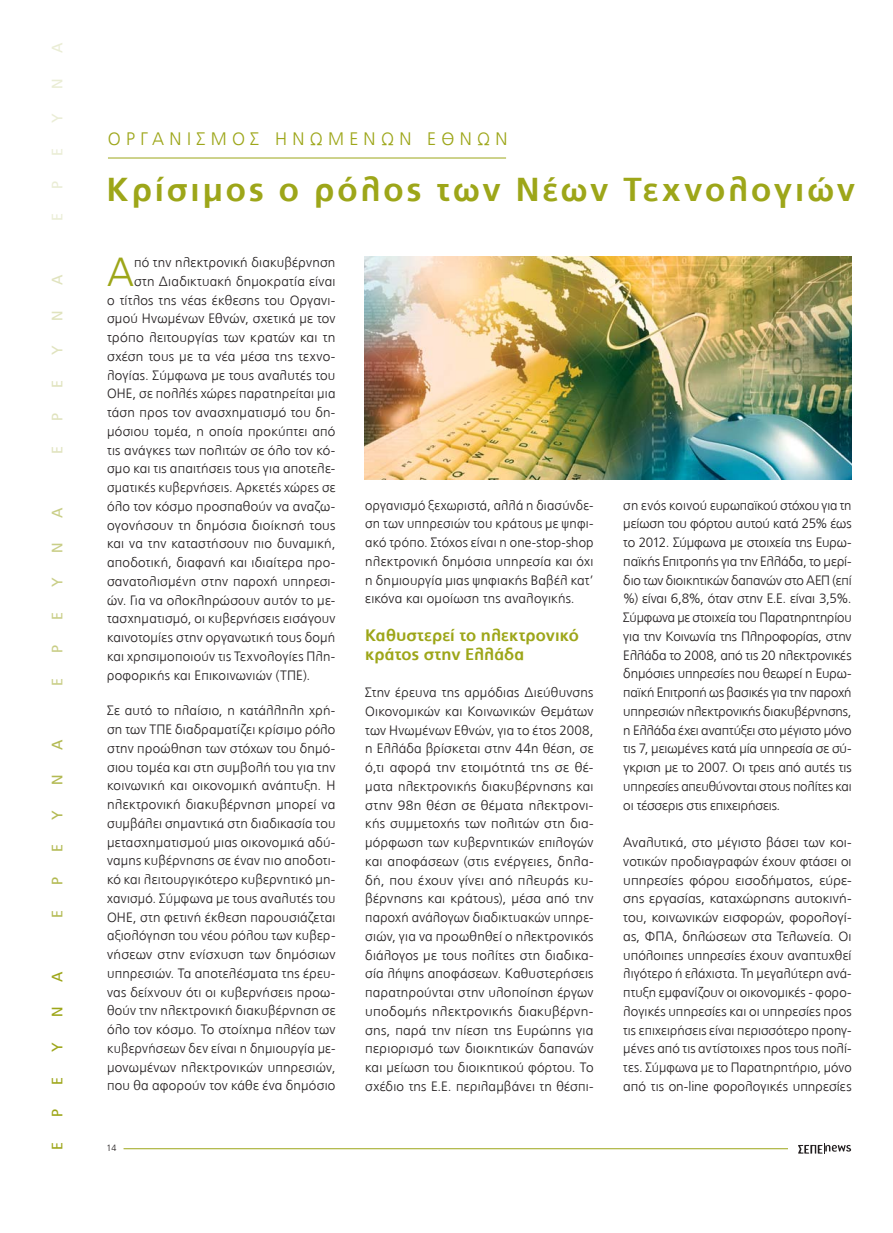
<style>
.page{position:relative;width:893px;height:1233px;background:#fff}
.page>*{position:absolute;margin:0;border:0;box-sizing:border-box;transform-origin:0 0}
.t1{font:300 40.35px "PF Catalog";color:#9da619}
.t2{font:700 33px "PF Catalog";letter-spacing:.09em;color:#9da619}
.t3{font:300 18px "PF Catalog";letter-spacing:.295em;color:#9da619}
.t4{font:700 16.5px/18.8px "PF Catalog";letter-spacing:.01em;color:#9da619}
.t5{font:15px "PF Catalog";color:#9da619}
.t6{font:15px "PF Catalog";color:#b3ba53}
.t7{font:15px "PF Catalog";color:#c9ce87}
.t8{font:15px "PF Catalog";color:#e0e3be}
.t9{font:15px "PF Catalog";color:#eaedd5}
.t10{font:300 13.5px/18.8px "PF Catalog";letter-spacing:.015em;color:#231f20;text-align:justify}
.t11{font:300 9px "PF Catalog";color:#231f20}
</style>
<div class="page">
<svg style="left:798px;top:1143px;width:53px;height:11px"></svg>
<hr style="left:108px;top:158px;width:398px;height:1px;background:#9da619">
<hr style="left:123px;top:1148px;width:665px;height:1px;background:#9da619">
<img style="left:365px;top:257px;width:486px;height:222px">
<p class="t9" style="left:49px;top:53px;width:12px;rotate:-90deg">Α</p>
<p class="t9" style="left:49px;top:89px;width:12px;rotate:-90deg">Ν</p>
<p class="t9" style="left:49px;top:123px;width:11px;rotate:-90deg">Υ</p>
<p class="t9" style="left:49px;top:156px;width:9px;rotate:-90deg">Ε</p>
<p class="t9" style="left:49px;top:189px;width:9px;rotate:-90deg">Ρ</p>
<p class="t9" style="left:49px;top:221px;width:9px;rotate:-90deg">E</p>
<p class="t8" style="left:49px;top:285px;width:12px;rotate:-90deg">Α</p>
<p class="t8" style="left:49px;top:321px;width:12px;rotate:-90deg">Ν</p>
<p class="t8" style="left:49px;top:355px;width:11px;rotate:-90deg">Υ</p>
<p class="t8" style="left:49px;top:388px;width:9px;rotate:-90deg">Ε</p>
<p class="t8" style="left:49px;top:421px;width:9px;rotate:-90deg">Ρ</p>
<p class="t8" style="left:49px;top:453px;width:9px;rotate:-90deg">E</p>
<p class="t7" style="left:49px;top:517px;width:12px;rotate:-90deg">Α</p>
<p class="t7" style="left:49px;top:553px;width:12px;rotate:-90deg">Ν</p>
<p class="t7" style="left:49px;top:587px;width:11px;rotate:-90deg">Υ</p>
<p class="t7" style="left:49px;top:620px;width:9px;rotate:-90deg">Ε</p>
<p class="t7" style="left:49px;top:653px;width:9px;rotate:-90deg">Ρ</p>
<p class="t7" style="left:49px;top:685px;width:9px;rotate:-90deg">E</p>
<p class="t6" style="left:49px;top:749px;width:12px;rotate:-90deg">Α</p>
<p class="t6" style="left:49px;top:785px;width:12px;rotate:-90deg">Ν</p>
<p class="t6" style="left:49px;top:819px;width:11px;rotate:-90deg">Υ</p>
<p class="t6" style="left:49px;top:852px;width:9px;rotate:-90deg">Ε</p>
<p class="t6" style="left:49px;top:885px;width:9px;rotate:-90deg">Ρ</p>
<p class="t6" style="left:49px;top:917px;width:9px;rotate:-90deg">E</p>
<p class="t5" style="left:49px;top:981px;width:12px;rotate:-90deg">Α</p>
<p class="t5" style="left:49px;top:1017px;width:12px;rotate:-90deg">Ν</p>
<p class="t5" style="left:49px;top:1051px;width:11px;rotate:-90deg">Υ</p>
<p class="t5" style="left:49px;top:1084px;width:9px;rotate:-90deg">Ε</p>
<p class="t5" style="left:49px;top:1117px;width:9px;rotate:-90deg">Ρ</p>
<p class="t5" style="left:49px;top:1149px;width:9px;rotate:-90deg">E</p>
<h3 class="t3" style="left:108px;top:128px;width:401px">OΡΓΑΝΙΣΜΟΣ ΗΝΩΜΕΝΩΝ ΕΘΝΩΝ</h3>
<h2 class="t2" style="left:107px;top:170px;width:750px">Κρίσιμος ο ρόλος των Νέων Τεχνολογιών</h2>
<h1 class="t1" style="left:107px;top:249px;width:28px">Α</h1>
<p class="t10" style="left:134px;top:253px;width:203px">πό την ηλεκτρονική διακυβέρνηση</p>
<p class="t10" style="left:134px;top:272px;width:203px">στη Διαδικτυακή δημοκρατία είναι</p>
<p class="t10" style="left:107px;top:291px;width:230px">ο τίτλος της νέας έκθεσης του Οργανι-</p>
<p class="t10" style="left:107px;top:309px;width:230px">σμού Ηνωμένων Εθνών, σχετικά με τον</p>
<p class="t10" style="left:107px;top:328px;width:230px">τρόπο λειτουργίας των κρατών και τη</p>
<p class="t10" style="left:107px;top:347px;width:230px">σχέση τους με τα νέα μέσα της τεχνο-</p>
<p class="t10" style="left:107px;top:366px;width:230px">λογίας. Σύμφωνα με τους αναλυτές του</p>
<p class="t10" style="left:107px;top:384px;width:230px">ΟΗΕ, σε πολλές χώρες παρατηρείται μια</p>
<p class="t10" style="left:107px;top:403px;width:230px">τάση προς τον ανασχηματισμό του δη-</p>
<p class="t10" style="left:107px;top:422px;width:230px">μόσιου τομέα, η οποία προκύπτει από</p>
<p class="t10" style="left:107px;top:441px;width:230px">τις ανάγκες των πολιτών σε όλο τον κό-</p>
<p class="t10" style="left:107px;top:459px;width:230px">σμο και τις απαιτήσεις τους για αποτελε-</p>
<p class="t10" style="left:107px;top:478px;width:230px">σματικές κυβερνήσεις. Αρκετές χώρες σε</p>
<p class="t10" style="left:107px;top:497px;width:230px">όλο τον κόσμο προσπαθούν να αναζω-</p>
<p class="t10" style="left:107px;top:516px;width:230px">ογονήσουν τη δημόσια διοίκησή τους</p>
<p class="t10" style="left:107px;top:534px;width:230px">και να την καταστήσουν πιο δυναμική,</p>
<p class="t10" style="left:107px;top:553px;width:230px">αποδοτική, διαφανή και ιδιαίτερα προ-</p>
<p class="t10" style="left:107px;top:572px;width:230px">σανατολισμένη στην παροχή υπηρεσι-</p>
<p class="t10" style="left:107px;top:591px;width:230px">ών. Για να ολοκληρώσουν αυτόν το με-</p>
<p class="t10" style="left:107px;top:609px;width:230px">τασχηματισμό, οι κυβερνήσεις εισάγουν</p>
<p class="t10" style="left:107px;top:628px;width:230px">καινοτομίες στην οργανωτική τους δομή</p>
<p class="t10" style="left:107px;top:647px;width:230px">και χρησιμοποιούν τις Τεχνολογίες Πλη-</p>
<p class="t10" style="left:107px;top:666px;width:205px">ροφορικής και Επικοινωνιών (ΤΠΕ).</p>
<p class="t10" style="left:107px;top:701px;width:230px">Σε αυτό το πλαίσιο, η κατάλληλη χρή&shy;ση των ΤΠΕ διαδραματίζει κρίσιμο ρόλο στην προώθηση των στόχων του δημό&shy;σιου τομέα και στη συμβολή του για την κοινωνική και οικονομική ανάπτυξη. Η ηλεκτρονική διακυβέρνηση μπορεί να συμβάλει σημαντικά στη διαδικασία του μετασχηματισμού μιας οικονομικά αδύ&shy;ναμης κυβέρνησης σε έναν πιο αποδοτι&shy;κό και λειτουργικότερο κυβερνητικό μη&shy;χανισμό. Σύμφωνα με τους αναλυτές του ΟΗΕ, στη φετινή έκθεση παρουσιάζεται αξιολόγηση του νέου ρόλου των κυβερ&shy;νήσεων στην ενίσχυση των δημόσιων υπηρεσιών. Τα αποτελέσματα της έρευ&shy;νας δείχνουν ότι οι κυβερνήσεις προω&shy;θούν την ηλεκτρονική διακυβέρνηση σε όλο τον κόσμο. Το στοίχημα πλέον των κυβερνήσεων δεν είναι η δημιουργία με&shy;μονωμένων ηλεκτρονικών υπηρεσιών, που θα αφορούν τον κάθε ένα δημόσιο</p>
<p class="t11" style="left:107px;top:1142px;width:11px">14</p>
<p class="t10" style="left:365px;top:495px;width:230px">οργανισμό ξεχωριστά, αλλά η διασύνδε&shy;ση των υπηρεσιών του κράτους με ψηφι&shy;ακό τρόπο. Στόχος είναι η one-stop-shop ηλεκτρονική δημόσια υπηρεσία και όχι η δημιουργία μιας ψηφιακής Βαβέλ κατ’ εικόνα και ομοίωση της αναλογικής.</p>
<p class="t4" style="left:365px;top:626px;width:215px">Καθυστερεί το ηλεκτρονικό κράτος στην Ελλάδα</p>
<p class="t10" style="left:365px;top:683px;width:230px">Στην έρευνα της αρμόδιας Διεύθυνσης Οικονομικών και Κοινωνικών Θεμάτων των Ηνωμένων Εθνών, για το έτος 2008, η Ελλάδα βρίσκεται στην 44η θέση, σε ό,τι αφορά την ετοιμότητά της σε θέ&shy;ματα ηλεκτρονικής διακυβέρνησης και στην 98η θέση σε θέματα ηλεκτρονι&shy;κής συμμετοχής των πολιτών στη δια&shy;μόρφωση των κυβερνητικών επιλογών και αποφάσεων (στις ενέργειες, δηλα&shy;δή, που έχουν γίνει από πλευράς κυ&shy;βέρνησης και κράτους), μέσα από την παροχή ανάλογων διαδικτυακών υπηρε&shy;σιών, για να προωθηθεί ο ηλεκτρονικός διάλογος με τους πολίτες στη διαδικα&shy;σία λήψης αποφάσεων. Καθυστερήσεις παρατηρούνται στην υλοποίηση έργων υποδομής ηλεκτρονικής διακυβέρνη&shy;σης, παρά την πίεση της Ευρώπης για περιορισμό των διοικητικών δαπανών και μείωση του διοικητικού φόρτου. Το σχέδιο της Ε.Ε. περιλαμβάνει τη θέσπι-</p>
<p class="t10" style="left:623px;top:495px;width:230px">ση ενός κοινού ευρωπαϊκού στόχου για τη μείωση του φόρτου αυτού κατά 25% έως το 2012. Σύμφωνα με στοιχεία της Ευρω&shy;παϊκής Επιτροπής για την Ελλάδα, το μερί&shy;διο των διοικητικών δαπανών στο ΑΕΠ (επί %) είναι 6,8%, όταν στην Ε.Ε. είναι 3,5%.<br>Σύμφωνα με στοιχεία του Παρατηρητηρίου για την Κοινωνία της Πληροφορίας, στην Ελλάδα το 2008, από τις 20 ηλεκτρονικές δημόσιες υπηρεσίες που θεωρεί η Ευρω&shy;παϊκή Επιτροπή ως βασικές για την παροχή υπηρεσιών ηλεκτρονικής διακυβέρνησης, η Ελλάδα έχει αναπτύξει στο μέγιστο μόνο τις 7, μειωμένες κατά μία υπηρεσία σε σύ&shy;γκριση με το 2007. Οι τρεις από αυτές τις υπηρεσίες απευθύνονται στους πολίτες και οι τέσσερις στις επιχειρήσεις.</p>
<p class="t10" style="left:623px;top:833px;width:230px">Αναλυτικά, στο μέγιστο βάσει των κοι&shy;νοτικών προδιαγραφών έχουν φτάσει οι υπηρεσίες φόρου εισοδήματος, εύρε&shy;σης εργασίας, καταχώρησης αυτοκινή&shy;του, κοινωνικών εισφορών, φορολογί&shy;ας, ΦΠΑ, δηλώσεων στα Τελωνεία. Οι υπόλοιπες υπηρεσίες έχουν αναπτυχθεί λιγότερο ή ελάχιστα. Τη μεγαλύτερη ανά&shy;πτυξη εμφανίζουν οι οικονομικές - φορο&shy;λογικές υπηρεσίες και οι υπηρεσίες προς τις επιχειρήσεις είναι περισσότερο προηγ&shy;μένες από τις αντίστοιχες προς τους πολί&shy;τες. Σύμφωνα με το Παρατηρητήριο, μόνο από τις on-line φορολογικές υπηρεσίες</p>
</div>
